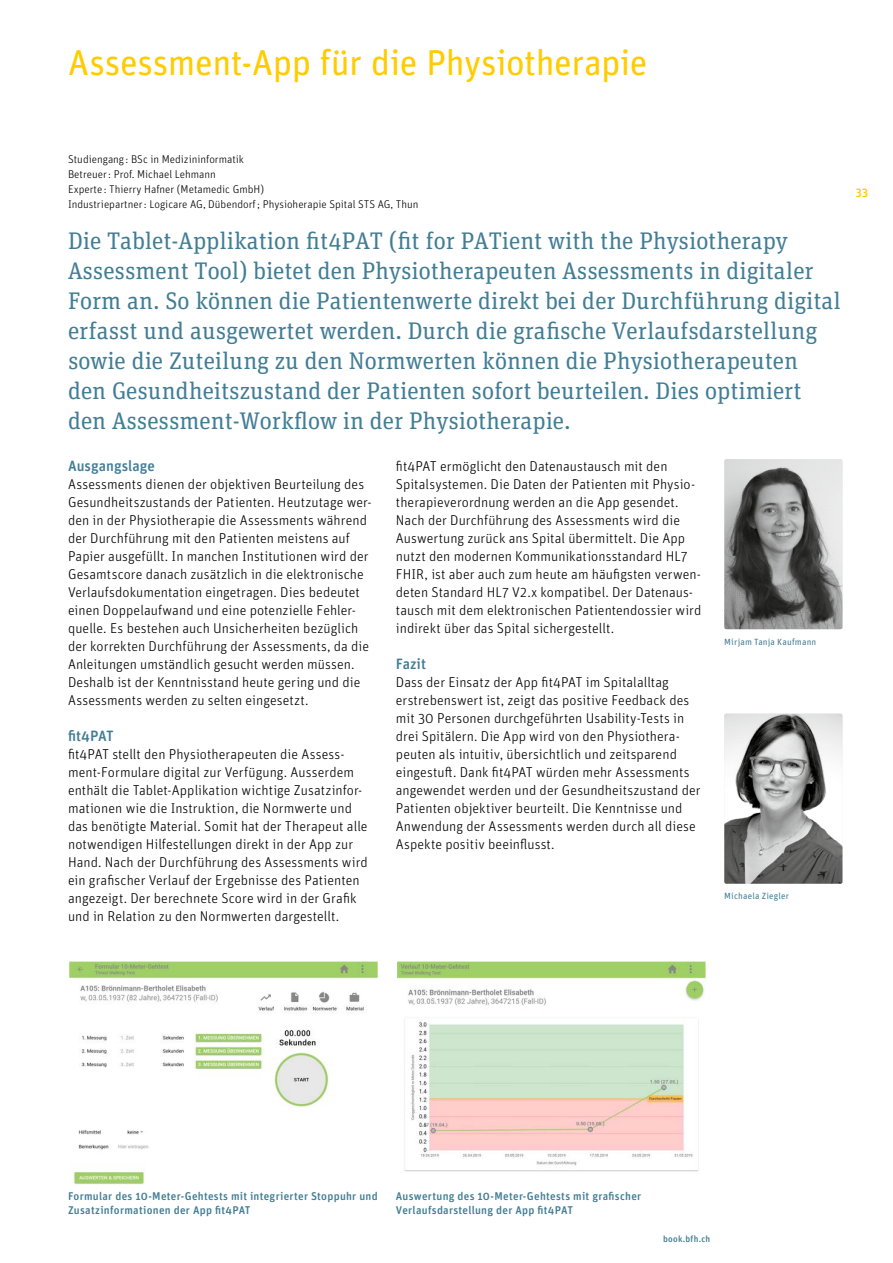
<style>
.page{position:relative;width:893px;height:1263px;background:#fff}
.page>*{position:absolute;margin:0;border:0;box-sizing:border-box;transform-origin:0 0}
.t1{font:36px "Unit Rounded Pro";letter-spacing:-.015em;color:#fc0}
.t2{font:24px/30px "Unit Slab Pro";color:#427d94}
.t3{font:500 15px "Unit Rounded Pro";color:#427d94}
.t4{font:300 14.25px/18px "Unit Rounded Pro";letter-spacing:.005em;color:#000}
.t5{font:500 12px "Unit Rounded Pro";color:#fc0}
.t6{font:300 11.25px/15px "Unit Rounded Pro";color:#000}
.t7{font:500 11.25px/13.5px "Unit Rounded Pro";letter-spacing:.025em;color:#427d94}
.t8{font:9px "Unit Rounded Pro";letter-spacing:.015em;color:#427d94}
.t9{font:500 9px "Unit Rounded Pro";letter-spacing:.025em;color:#427d94}
</style>
<div class="page">
<img style="left:724px;top:459px;width:118px;height:170px">
<img style="left:724px;top:714px;width:118px;height:170px">
<img style="left:69px;top:961px;width:309px;height:224px">
<img style="left:397px;top:961px;width:308px;height:211px">
<h1 class="t1" style="left:68px;top:38px;width:581px">Assessment-App für die Physiotherapie</h1>
<p class="t6" style="left:68px;top:151px;width:352px">Studiengang : BSc in Medizininformatik<br>Betreuer: Prof. Michael Lehmann<br>Experte : Thierry Hafner (Metamedic GmbH)<br>Industriepartner: Logicare AG, Dübendorf; Physioherapie Spital STS AG, Thun</p>
<p class="t2" style="left:68px;top:225px;width:774px">Die Tablet-Applikation fit4PAT (fit for PATient with the Physiotherapy Assessment Tool) bietet den Physiotherapeuten Assessments in digitaler Form an. So können die Patientenwerte direkt bei der Durchführung digital erfasst und ausgewertet werden. Durch die grafische Verlaufsdarstellung sowie die Zuteilung zu den Normwerten können die Physiotherapeuten den Gesundheitszustand der Patienten sofort beurteilen. Dies optimiert den Assessment-Workflow in der Physiotherapie.</p>
<p class="t3" style="left:68px;top:455px;width:89px">Ausgangslage</p>
<p class="t4" style="left:68px;top:475px;width:305px">Assessments dienen der objektiven Beurteilung des Gesundheitszustands der Patienten. Heutzutage wer&shy;den in der Physiotherapie die Assessments während der Durchführung mit den Patienten meistens auf Papier ausgefüllt. In manchen Institutionen wird der Gesamtscore danach zusätzlich in die elektronische Verlaufsdokumentation eingetragen. Dies bedeutet einen Doppelaufwand und eine potenzielle Fehler&shy;quelle. Es bestehen auch Unsicherheiten bezüglich der korrekten Durchführung der Assessments, da die Anleitungen umständlich gesucht werden müssen.<br>Deshalb ist der Kenntnisstand heute gering und die Assessments werden zu selten eingesetzt.</p>
<p class="t3" style="left:68px;top:725px;width:47px">fit4PAT</p>
<p class="t4" style="left:68px;top:745px;width:301px">fit4PAT stellt den Physiotherapeuten die Assess&shy;ment-Formulare digital zur Verfügung. Ausserdem enthält die Tablet-Applikation wichtige Zusatzinfor&shy;mationen wie die Instruktion, die Normwerte und das benötigte Material. Somit hat der Therapeut alle notwendigen Hilfestellungen direkt in der App zur Hand. Nach der Durchführung des Assessments wird ein grafischer Verlauf der Ergebnisse des Patienten angezeigt. Der berechnete Score wird in der Grafik und in Relation zu den Normwerten dargestellt.</p>
<p class="t4" style="left:396px;top:456px;width:307px">fit4PAT ermöglicht den Datenaustausch mit den Spitalsystemen. Die Daten der Patienten mit Physio&shy;therapieverordnung werden an die App gesendet.<br>Nach der Durchführung des Assessments wird die Auswertung zurück ans Spital übermittelt. Die App nutzt den modernen Kommunikationsstandard HL7<br>FHIR, ist aber auch zum heute am häufigsten verwen&shy;deten Standard HL7 V2.x kompatibel. Der Datenaus&shy;tausch mit dem elektronischen Patientendossier wird indirekt über das Spital sichergestellt.</p>
<p class="t3" style="left:396px;top:653px;width:32px">Fazit</p>
<p class="t4" style="left:396px;top:672px;width:306px">Dass der Einsatz der App fit4PAT im Spitalalltag erstrebenswert ist, zeigt das positive Feedback des mit 30 Personen durchgeführten Usability-Tests in drei Spitälern. Die App wird von den Physiothera&shy;peuten als intuitiv, übersichtlich und zeitsparend eingestuft. Dank fit4PAT würden mehr Assessments angewendet werden und der Gesundheitszustand der Patienten objektiver beurteilt. Die Kenntnisse und Anwendung der Assessments werden durch all diese Aspekte positiv beeinflusst.</p>
<p class="t8" style="left:724px;top:635px;width:93px">Mirjam Tanja Kaufmann</p>
<p class="t8" style="left:724px;top:890px;width:66px">Michaela Ziegler</p>
<p class="t5" style="left:855px;top:184px;width:15px">33</p>
<p class="t7" style="left:68px;top:1189px;width:311px">Formular des 10-Meter-Gehtests mit integrierter Stoppuhr und<br>Zusatzinformationen der App fit4PAT</p>
<p class="t7" style="left:396px;top:1189px;width:247px">Auswertung des 10-Meter-Gehtests mit grafischer<br>Verlaufsdarstellung der App fit4PAT</p>
<p class="t9" style="left:663px;top:1232px;width:48px">book.bfh.ch</p>
</div>
